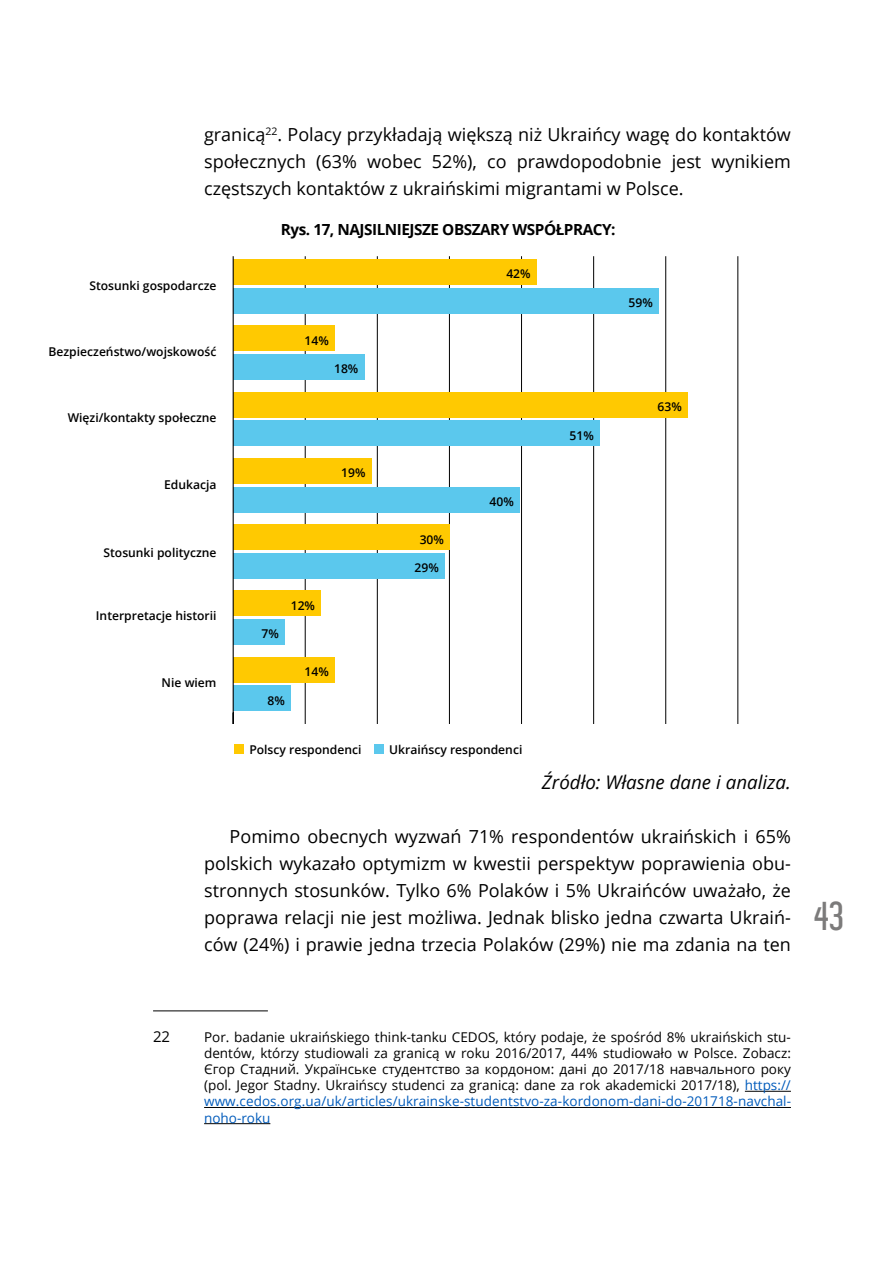
<style>
.page{position:relative;width:893px;height:1263px;background:#fff}
.page>*{position:absolute;margin:0;border:0;box-sizing:border-box;transform-origin:0 0}
.t1{font:36px "Libel Suit Rg";color:#7c7b7b;scale:1.08 1}
.t2{font:italic 18.75px "Open Sans";color:#000}
.t3{font:18px/27px "Open Sans";color:#000;text-align:justify}
.t4{font:700 15.3px "Open Sans";letter-spacing:-.03em;color:#000}
.t5{font:15px "Open Sans";color:#000}
.t6{font:13.5px/16.2px "Open Sans";letter-spacing:.005em;color:#000;text-align:justify}
.t7{font:600 12.15px "Open Sans";color:#000}
.s1{color:#015bbb}
</style>
<div class="page">
<hr style="left:153px;top:1010px;width:115px;height:1px;background:#000">
<hr style="left:745px;top:1091px;width:46px;height:1px;background:#000">
<hr style="left:204px;top:1107px;width:587px;height:1px;background:#000">
<hr style="left:204px;top:1123px;width:66px;height:1px;background:#000">
<div style="left:234px;top:744px;width:10px;height:10px;background:#ffc901"></div>
<div style="left:374px;top:744px;width:9px;height:10px;background:#5bc8ed"></div>
<hr style="left:305px;top:256px;width:1px;height:468px;background:#000">
<hr style="left:377px;top:256px;width:1px;height:468px;background:#000">
<hr style="left:449px;top:256px;width:1px;height:468px;background:#000">
<hr style="left:521px;top:256px;width:1px;height:468px;background:#000">
<hr style="left:593px;top:256px;width:1px;height:468px;background:#000">
<hr style="left:665px;top:256px;width:1px;height:468px;background:#000">
<hr style="left:737px;top:256px;width:1px;height:468px;background:#000">
<div style="left:233px;top:288px;width:426px;height:26px;background:#5bc8ed"></div>
<div style="left:233px;top:354px;width:132px;height:26px;background:#5bc8ed"></div>
<div style="left:233px;top:420px;width:367px;height:26px;background:#5bc8ed"></div>
<div style="left:233px;top:487px;width:287px;height:25px;background:#5bc8ed"></div>
<div style="left:233px;top:553px;width:212px;height:26px;background:#5bc8ed"></div>
<div style="left:233px;top:619px;width:52px;height:26px;background:#5bc8ed"></div>
<div style="left:233px;top:685px;width:58px;height:26px;background:#5bc8ed"></div>
<div style="left:233px;top:259px;width:304px;height:26px;background:#ffc901"></div>
<div style="left:233px;top:326px;width:102px;height:25px;background:#ffc901"></div>
<div style="left:233px;top:392px;width:455px;height:26px;background:#ffc901"></div>
<div style="left:233px;top:458px;width:139px;height:26px;background:#ffc901"></div>
<div style="left:233px;top:524px;width:217px;height:26px;background:#ffc901"></div>
<div style="left:233px;top:591px;width:88px;height:25px;background:#ffc901"></div>
<div style="left:233px;top:657px;width:102px;height:26px;background:#ffc901"></div>
<hr style="left:233px;top:256px;width:1px;height:468px;background:#000">
<p class="t3" style="left:204px;top:121px;width:588px">granicą<sup>22</sup>. Polacy przykładają większą niż Ukraińcy wagę do kontaktów społecznych (63% wobec 52%), co prawdopodobnie jest wynikiem częstszych kontaktów z ukraińskimi migrantami w Polsce.</p>
<p class="t7" style="left:89px;top:277px;width:129px">Stosunki gospodarcze</p>
<p class="t7" style="left:49px;top:343px;width:169px">Bezpieczeństwo/wojskowość</p>
<p class="t7" style="left:68px;top:410px;width:150px">Więzi/kontakty społeczne</p>
<p class="t7" style="left:164px;top:476px;width:54px">Edukacja</p>
<p class="t7" style="left:103px;top:544px;width:115px">Stosunki polityczne</p>
<p class="t7" style="left:96px;top:608px;width:122px">Interpretacje historii</p>
<p class="t7" style="left:162px;top:674px;width:56px">Nie wiem</p>
<p class="t4" style="left:281px;top:219px;width:336px">RYS. 17, NAJSILNIEJSZE OBSZARY WSPÓŁPRACY:</p>
<p class="t7" style="left:305px;top:332px;width:26px">14%</p>
<p class="t7" style="left:334px;top:361px;width:26px">18%</p>
<p class="t7" style="left:341px;top:464px;width:26px">19%</p>
<p class="t7" style="left:261px;top:626px;width:19px">7%</p>
<p class="t7" style="left:291px;top:597px;width:26px">12%</p>
<p class="t7" style="left:305px;top:663px;width:26px">14%</p>
<p class="t7" style="left:268px;top:692px;width:19px">8%</p>
<p class="t7" style="left:506px;top:266px;width:26px">42%</p>
<p class="t7" style="left:420px;top:531px;width:26px">30%</p>
<p class="t7" style="left:415px;top:559px;width:26px">29%</p>
<p class="t7" style="left:489px;top:493px;width:26px">40%</p>
<p class="t7" style="left:569px;top:427px;width:26px">51%</p>
<p class="t7" style="left:629px;top:294px;width:26px">59%</p>
<p class="t7" style="left:657px;top:398px;width:26px">63%</p>
<p class="t7" style="left:249px;top:741px;width:114px">Polscy respondenci</p>
<p class="t7" style="left:389px;top:741px;width:135px">Ukraińscy respondenci</p>
<p class="t2" style="left:542px;top:770px;width:250px">Źródło: Własne dane i analiza.</p>
<p class="t3" style="left:204px;top:823px;width:588px;text-indent:26px">Pomimo obecnych wyzwań 71% respondentów ukraińskich i 65% polskich wykazało optymizm w kwestii perspektyw poprawienia obu&shy;stronnych stosunków. Tylko 6% Polaków i 5% Ukraińców uważało, że poprawa relacji nie jest możliwa. Jednak blisko jedna czwarta Ukraiń&shy;ców (24%) i prawie jedna trzecia Polaków (29%) nie ma zdania na ten</p>
<h1 class="t1" style="left:814px;top:887px;width:29px">43</h1>
<p class="t5" style="left:153px;top:1026px;width:19px">22</p>
<p class="t6" style="left:204px;top:1028px;width:588px">Por. badanie ukraińskiego think-tanku CEDOS, który podaje, że spośród 8% ukraińskich stu&shy;dentów, którzy studiowali za granicą w roku 2016/2017, 44% studiowało w Polsce. Zobacz:<br>Єгор Стадний. Українське студентство за кордоном: дані до 2017/18 навчального року (pol. Jegor Stadny. Ukraińscy studenci za granicą: dane za rok akademicki 2017/18), <span class="s1">https:// www.cedos.org.ua/uk/articles/ukrainske-studentstvo-za-kordonom-dani-do-201718-navchal&shy;noho-roku</span></p>
</div>
